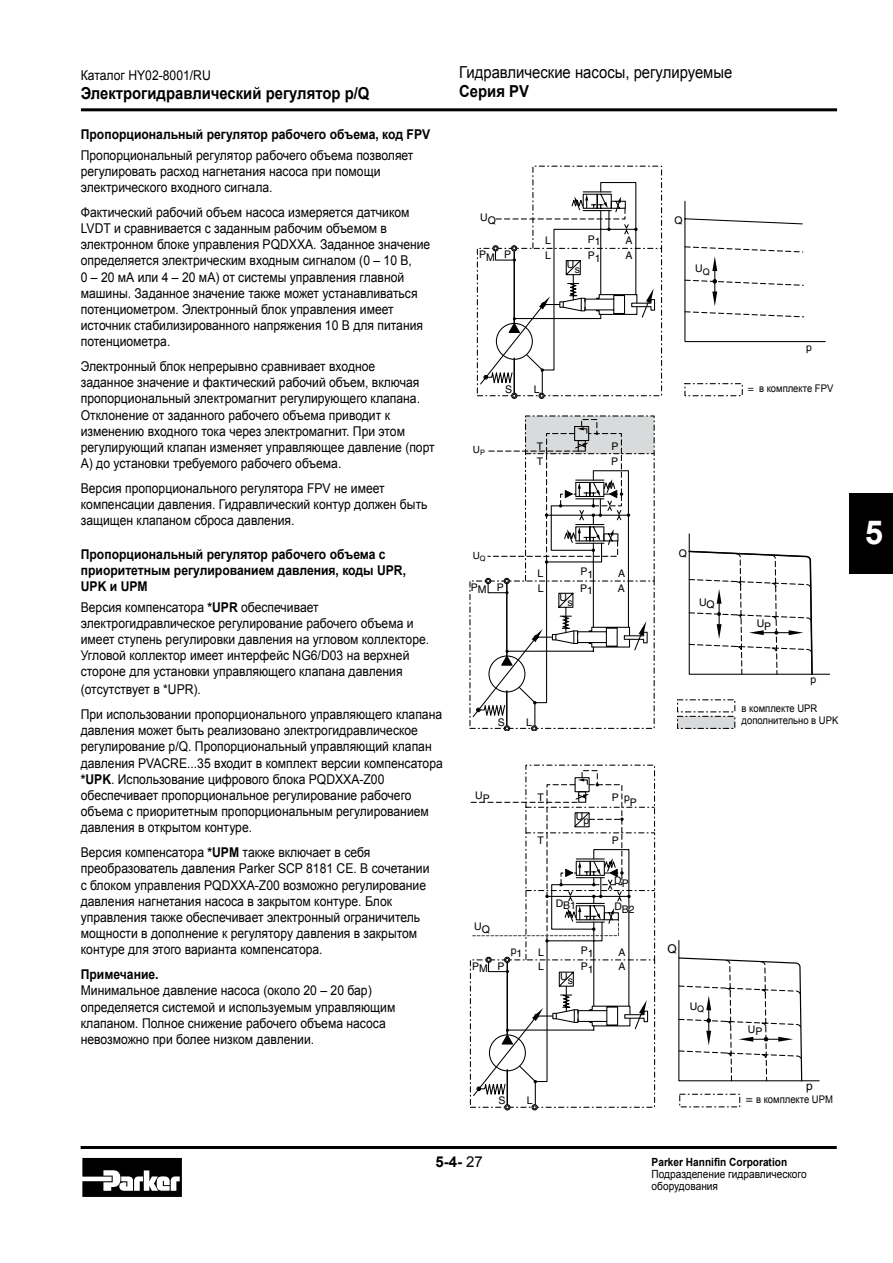
<style>
.page{position:relative;width:893px;height:1263px;background:#fff}
.page>*{position:absolute;margin:0;border:0;box-sizing:border-box;transform-origin:0 0}
.t1{font:700 33px "Arial";color:#fff}
.t2{font:700 16.5px "Arial";color:#000;scale:.9 1}
.t3{font:16.5px "Arial";color:#000;scale:.9 1}
.t4{font:700 15px "Arial";color:#000}
.t5{font:13.5px/16.2px "Arial";color:#000;scale:.9 1}
.t6{font:700 13.5px/16.2px "Arial";color:#000;scale:.9 1}
.t7{font:12px "Helvetica";color:#000}
.t8{font:11.25px/12px "Arial";color:#000;scale:.9 1}
.t9{font:700 11.25px "Arial";color:#000;scale:.9 1}
.t10{font:10.5px "Helvetica";color:#000}
.t11{font:10.5px/12px "Arial";color:#000;scale:.9 1}
.t12{font:9.9px "Helvetica";color:#000}
.s1{font-weight:700}
.s2{font-weight:400}
</style>
<div class="page">
<hr style="left:81px;top:108px;width:756px;height:3px;background:#000">
<hr style="left:81px;top:1146px;width:756px;height:3px;background:#000">
<svg style="left:82px;top:1158px;width:100px;height:39px"></svg>
<div style="left:849px;top:494px;width:44px;height:80px;background:#000"></div>
<svg style="left:688px;top:533px;width:142px;height:142px"></svg>
<svg style="left:677px;top:699px;width:58px;height:30px"></svg>
<svg style="left:469px;top:415px;width:186px;height:315px"></svg>
<svg style="left:471px;top:764px;width:349px;height:346px"></svg>
<div style="left:477px;top:248px;width:185px;height:148px;border:1px dashed #000"></div>
<svg style="left:479px;top:181px;width:177px;height:218px"></svg>
<svg style="left:684px;top:200px;width:142px;height:143px"></svg>
<div style="left:684px;top:383px;width:59px;height:13px;border:1px dashed #000"></div>
<div style="left:754px;top:1093px;width:96px;height:15px;background:#fff"></div>
<p class="t5" style="left:81px;top:68px;width:146px">Каталог HY02-8001/RU</p>
<p class="t2" style="left:81px;top:82px;width:322px">Электрогидравлический регулятор p/Q</p>
<p class="t6" style="left:81px;top:127px;width:390px">Пропорциональный регулятор рабочего объема, код FPV</p>
<p class="t5" style="left:81px;top:147px;width:371px">Пропорциональный регулятор рабочего объема позволяет регулировать расход нагнетания насоса при помощи электрического входного сигнала.</p>
<p class="t5" style="left:81px;top:204px;width:390px">Фактический рабочий объем насоса измеряется датчиком LVDT и сравнивается с заданным рабочим объемом в электронном блоке управления PQDXXA. Заданное значение определяется электрическим входным сигналом (0 – 10 В,<br>0 – 20 мА или 4 – 20 мА) от системы управления главной машины. Заданное значение также может устанавливаться потенциометром. Электронный блок управления имеет источник стабилизированного напряжения 10 В для питания потенциометра.</p>
<p class="t5" style="left:81px;top:358px;width:395px">Электронный блок непрерывно сравнивает входное<br>заданное значение и фактический рабочий объем, включая пропорциональный электромагнит регулирующего клапана.<br>Отклонение от заданного рабочего объема приводит к изменению входного тока через электромагнит. При этом регулирующий клапан изменяет управляющее давление (порт A) до установки требуемого рабочего объема.</p>
<p class="t5" style="left:81px;top:480px;width:387px">Версия пропорционального регулятора FPV не имеет компенсации давления. Гидравлический контур должен быть защищен клапаном сброса давления.</p>
<p class="t6" style="left:81px;top:546px;width:363px">Пропорциональный регулятор рабочего объема с приоритетным регулированием давления, коды UPR,<br>UPK и UPM</p>
<p class="t5" style="left:81px;top:599px;width:389px">Версия компенсатора <span class="s1">*UPR</span> обеспечивает электрогидравлическое регулирование рабочего объема и имеет ступень регулировки давления на угловом коллекторе.<br>Угловой коллектор имеет интерфейс NG6/D03 на верхней стороне для установки управляющего клапана давления</p>
<p class="t5" style="left:81px;top:677px;width:403px;line-height:24.8px">(отсутствует в *UPR).<br>При использовании пропорционального управляющего клапана</p>
<p class="t5" style="left:81px;top:722px;width:404px">давления может быть реализовано электрогидравлическое регулирование p/Q. Пропорциональный управляющий клапан давления PVACRE...35 входит в комплект версии компенсатора <span class="s1">*UPK</span>. Использование цифрового блока PQDXXA-Z00 обеспечивает пропорциональное регулирование рабочего объема с приоритетным пропорциональным регулированием давления в открытом контуре.</p>
<p class="t5" style="left:81px;top:844px;width:389px">Версия компенсатора <span class="s1">*UPM</span> также включает в себя преобразователь давления Parker SCP 8181 CE. В сочетании с блоком управления PQDXXA-Z00 возможно регулирование давления нагнетания насоса в закрытом контуре. Блок управления также обеспечивает электронный ограничитель мощности в дополнение к регулятору давления в закрытом контуре для этого варианта компенсатора.</p>
<p class="t6" style="left:81px;top:967px;width:88px">Примечание.</p>
<p class="t5" style="left:81px;top:982px;width:351px">Минимальное давление насоса (около 20 – 20 бар) определяется системой и используемым управляющим клапаном. Полное снижение рабочего объема насоса невозможно при более низком давлении.</p>
<p class="t3" style="left:459px;top:61px;width:305px">Гидравлические насосы, регулируемые</p>
<p class="t2" style="left:459px;top:81px;width:79px">Серия PV</p>
<p class="t10" style="left:480px;top:213px;width:17px">UQ</p>
<p class="t10" style="left:545px;top:234px;width:7px">L</p>
<p class="t10" style="left:588px;top:234px;width:14px">P1</p>
<p class="t10" style="left:625px;top:235px;width:9px">A</p>
<p class="t10" style="left:479px;top:250px;width:17px">PM</p>
<p class="t10" style="left:588px;top:250px;width:14px">P1</p>
<p class="t10" style="left:625px;top:249px;width:9px">A</p>
<p class="t10" style="left:575px;top:263px;width:7px">s</p>
<p class="t10" style="left:504px;top:248px;width:9px">P</p>
<p class="t10" style="left:545px;top:249px;width:7px">L</p>
<p class="t10" style="left:567px;top:258px;width:9px">U</p>
<p class="t12" style="left:473px;top:444px;width:14px">U<sub>P</sub></p>
<p class="t10" style="left:505px;top:383px;width:9px">S</p>
<p class="t10" style="left:534px;top:383px;width:7px">L</p>
<p class="t10" style="left:537px;top:440px;width:8px">T</p>
<p class="t10" style="left:611px;top:440px;width:9px">P</p>
<p class="t10" style="left:537px;top:455px;width:8px">T</p>
<p class="t10" style="left:611px;top:455px;width:9px">P</p>
<p class="t10" style="left:675px;top:215px;width:10px">Q</p>
<p class="t10" style="left:695px;top:263px;width:16px">U<sub>Q</sub></p>
<p class="t10" style="left:806px;top:341px;width:7px">p</p>
<p class="t11" style="left:759px;top:383px;width:84px">в комплекте FPV</p>
<p class="t10" style="left:748px;top:383px;width:50px">= included</p>
<p class="t12" style="left:473px;top:550px;width:14px">U<sub>Q</sub></p>
<p class="t10" style="left:538px;top:567px;width:7px">L</p>
<p class="t10" style="left:580px;top:567px;width:14px">P1</p>
<p class="t10" style="left:618px;top:567px;width:9px">A</p>
<p class="t10" style="left:471px;top:582px;width:17px">PM</p>
<p class="t10" style="left:580px;top:583px;width:14px">P1</p>
<p class="t10" style="left:618px;top:582px;width:9px">A</p>
<p class="t10" style="left:567px;top:596px;width:7px">s</p>
<p class="t10" style="left:497px;top:581px;width:9px">P</p>
<p class="t10" style="left:538px;top:582px;width:7px">L</p>
<p class="t10" style="left:560px;top:591px;width:9px">U</p>
<p class="t10" style="left:498px;top:716px;width:9px">S</p>
<p class="t10" style="left:526px;top:716px;width:7px">L</p>
<p class="t10" style="left:475px;top:790px;width:16px">UP</p>
<p class="t10" style="left:474px;top:922px;width:17px">UQ</p>
<p class="t10" style="left:511px;top:946px;width:13px">p1</p>
<p class="t10" style="left:537px;top:791px;width:8px">T</p>
<p class="t10" style="left:612px;top:791px;width:9px">P</p>
<p class="t10" style="left:624px;top:794px;width:14px">pP</p>
<p class="t10" style="left:537px;top:834px;width:8px">T</p>
<p class="t10" style="left:576px;top:810px;width:9px">U</p>
<p class="t10" style="left:584px;top:814px;width:7px">p</p>
<p class="t10" style="left:612px;top:834px;width:9px">P</p>
<p class="t10" style="left:614px;top:875px;width:16px">DP</p>
<p class="t10" style="left:556px;top:899px;width:22px">DB1</p>
<p class="t10" style="left:614px;top:903px;width:22px">DB2</p>
<p class="t10" style="left:538px;top:946px;width:7px">L</p>
<p class="t10" style="left:581px;top:945px;width:14px">P1</p>
<p class="t10" style="left:618px;top:946px;width:9px">A</p>
<p class="t10" style="left:472px;top:961px;width:17px">PM</p>
<p class="t10" style="left:581px;top:962px;width:14px">P1</p>
<p class="t10" style="left:618px;top:961px;width:9px">A</p>
<p class="t10" style="left:568px;top:975px;width:7px">s</p>
<p class="t10" style="left:497px;top:960px;width:9px">P</p>
<p class="t10" style="left:538px;top:961px;width:7px">L</p>
<p class="t10" style="left:560px;top:970px;width:9px">U</p>
<p class="t10" style="left:498px;top:1095px;width:9px">S</p>
<p class="t10" style="left:527px;top:1094px;width:7px">L</p>
<p class="t10" style="left:679px;top:547px;width:10px">Q</p>
<p class="t10" style="left:699px;top:597px;width:17px">UQ</p>
<p class="t10" style="left:757px;top:619px;width:16px">UP</p>
<p class="t10" style="left:810px;top:673px;width:7px">p</p>
<p class="t11" style="left:742px;top:702px;width:109px">в комплекте UPR дополнительно в UPK</p>
<p class="t7" style="left:668px;top:942px;width:11px">Q</p>
<p class="t10" style="left:690px;top:1000px;width:16px">U<sub>Q</sub></p>
<p class="t10" style="left:748px;top:1024px;width:16px">UP</p>
<p class="t7" style="left:806px;top:1079px;width:8px">p</p>
<p class="t7" style="left:746px;top:1092px;width:57px">= included</p>
<p class="t11" style="left:756px;top:1093px;width:87px">в комплекте UPM</p>
<p class="t4" style="left:435px;top:1152px;width:49px">5-4- <span class="s2">27</span></p>
<p class="t9" style="left:652px;top:1154px;width:152px">Parker Hannifin Corporation</p>
<p class="t8" style="left:652px;top:1168px;width:174px">Подразделение гидравлического оборудования</p>
<h1 class="t1" style="left:865px;top:511px;width:20px">5</h1>
</div>
